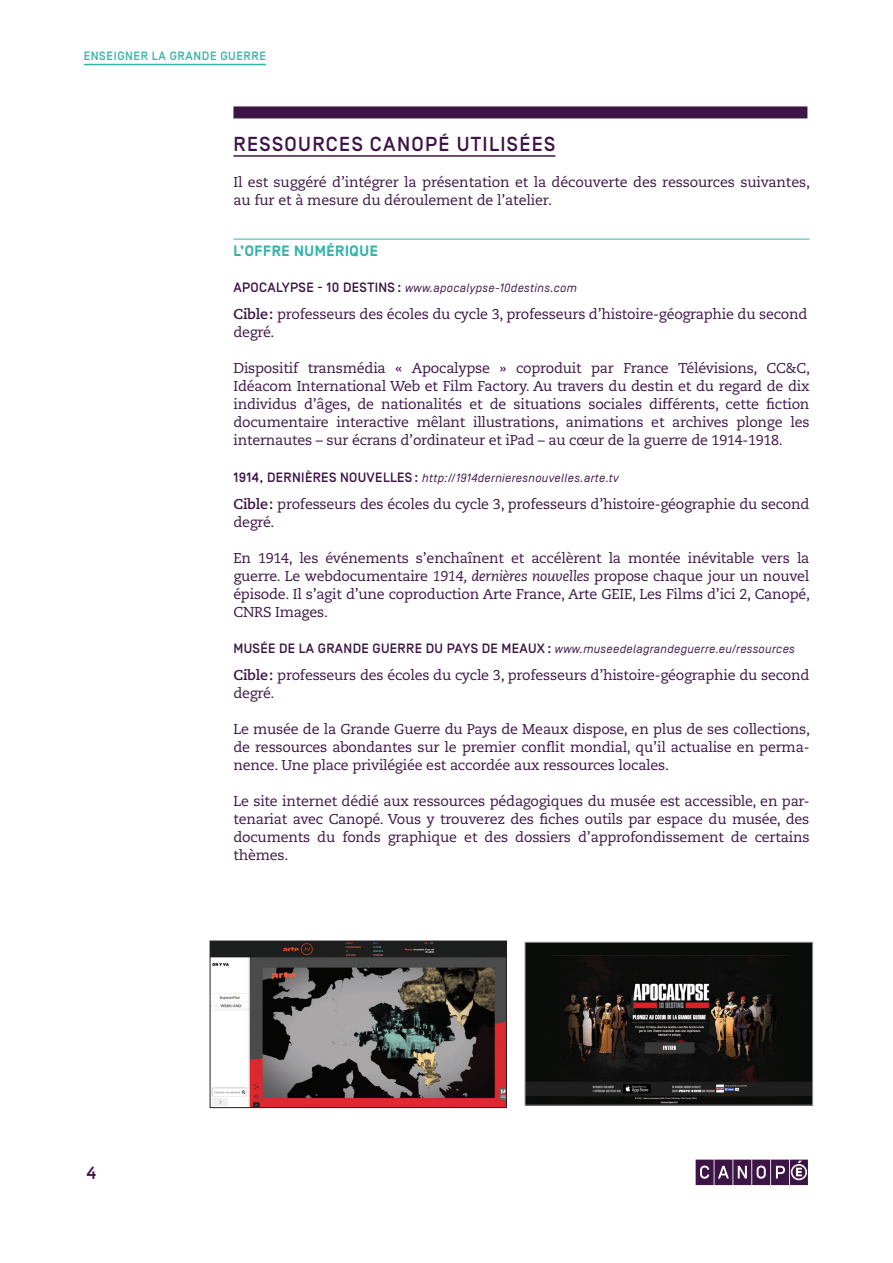
<style>
.page{position:relative;width:893px;height:1263px;background:#fff}
.page>*{position:absolute;margin:0;border:0;box-sizing:border-box;transform-origin:0 0}
.t1{font:500 20.25px "Simplon BP";letter-spacing:.065em;color:#3d1446}
.t2{font:500 18px "Simplon BP Mono";color:#3d1446}
.t3{font:700 15px "Simplon BP";letter-spacing:.04em;color:#32b4ac}
.t4{font:14.25px/18px "Caecilia LT Std";letter-spacing:-.015em;color:#3d1446}
.t5{font:italic 12px "Simplon BP Regular";letter-spacing:.025em;color:#3d1446}
.t6{font:500 12px "Simplon BP";letter-spacing:.05em;color:#32b4ac}
.s1{font-family:"Simplon BP";font-weight:500;font-style:normal;font-size:13.5px}
.s2{font-weight:700}
.s3{font-style:italic}
</style>
<div class="page">
<svg style="left:696px;top:1159px;width:112px;height:26px;background:#64436b"></svg>
<hr style="left:84px;top:64px;width:182px;height:1px;background:#32b4ac">
<hr style="left:233px;top:155px;width:322px;height:2px;background:#3d1446">
<hr style="left:233px;top:239px;width:576px;height:1px;background:#32b4ac">
<div style="left:233px;top:106px;width:574px;height:12px;background:#3d1446"></div>
<img style="left:212px;top:943px;width:293px;height:163px">
<div style="left:210px;top:941px;width:297px;height:167px;border:1px solid #231f20"></div>
<img style="left:527px;top:944px;width:284px;height:159px">
<div style="left:525px;top:942px;width:288px;height:163px;border:1px solid #939598"></div>
<p class="t6" style="left:84px;top:49px;width:184px">ENSEIGNER LA GRANDE GUERRE</p>
<p class="t2" style="left:86px;top:1161px;width:12px">4</p>
<h1 class="t1" style="left:233px;top:133px;width:323px">RESSOURCES CANOPÉ UTILISÉES</h1>
<p class="t4" style="left:233px;top:174px;width:578px">Il est suggéré d’intégrer la présentation et la découverte des ressources suivantes, au fur et à mesure du déroulement de l’atelier.</p>
<p class="t3" style="left:233px;top:243px;width:146px">L’OFFRE NUMÉRIQUE</p>
<p class="t5" style="left:233px;top:281px;width:345px"><span class="s1">APOCALYPSE - 10 DESTINS :</span> www.apocalypse-10destins.com</p>
<p class="t4" style="left:233px;top:306px;width:575px"><span class="s2">Cible:</span> professeurs des écoles du cycle 3, professeurs d’histoire-géographie du second degré.</p>
<p class="t4" style="left:233px;top:360px;width:578px;text-align:justify">Dispositif transmédia « Apocalypse » coproduit par France Télévisions, CC&amp;C, Idéacom International Web et Film Factory. Au travers du destin et du regard de dix individus d’âges, de nationalités et de situations sociales différents, cette fiction documentaire interactive mêlant illustrations, animations et archives plonge les internautes – sur écrans d’ordinateur et iPad – au cœur de la guerre de 1914-1918.</p>
<p class="t5" style="left:233px;top:470px;width:387px"><span class="s1">1914, DERNIÈRES NOUVELLES :</span> http://1914dernieresnouvelles.arte.tv</p>
<p class="t4" style="left:233px;top:495px;width:577px"><span class="s2">Cible:</span> professeurs des écoles du cycle 3, professeurs d’histoire-géographie du second degré.</p>
<p class="t4" style="left:233px;top:549px;width:578px;text-align:justify">En 1914, les événements s’enchaînent et accélèrent la montée inévitable vers la guerre. Le webdocumentaire <span class="s3">1914, dernières nouvelles</span> propose chaque jour un nouvel épisode. Il s’agit d’une coproduction Arte France, Arte GEIE, Les Films d’ici 2, Canopé, CNRS Images.</p>
<p class="t5" style="left:233px;top:641px;width:563px"><span class="s1">MUSÉE DE LA GRANDE GUERRE DU PAYS DE MEAUX :</span> www.museedelagrandeguerre.eu/ressources</p>
<p class="t4" style="left:233px;top:666px;width:577px"><span class="s2">Cible:</span> professeurs des écoles du cycle 3, professeurs d’histoire-géographie du second degré.</p>
<p class="t4" style="left:233px;top:720px;width:578px;text-align:justify">Le musée de la Grande Guerre du Pays de Meaux dispose, en plus de ses collections, de ressources abondantes sur le premier conflit mondial, qu’il actualise en perma&shy;nence. Une place privilégiée est accordée aux ressources locales.</p>
<p class="t4" style="left:233px;top:792px;width:577px;text-align:justify">Le site internet dédié aux ressources pédagogiques du musée est accessible, en par&shy;tenariat avec Canopé. Vous y trouverez des fiches outils par espace du musée, des documents du fonds graphique et des dossiers d’approfondissement de certains thèmes.</p>
</div>
